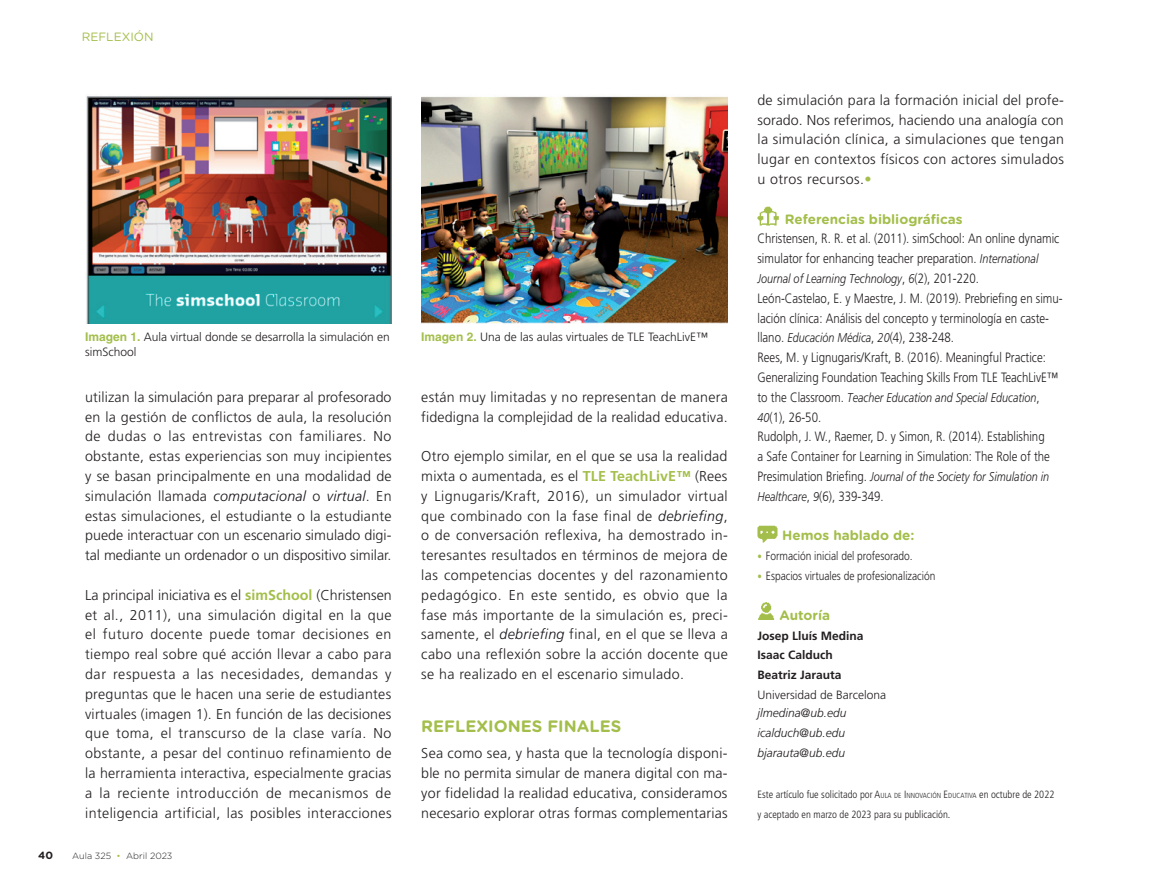
<style>
.page{position:relative;width:1149px;height:893px;background:#fff}
.page>*{position:absolute;margin:0;border:0;box-sizing:border-box;transform-origin:0 0}
.t1{font:700 16.5px "Gotham Rounded";color:#a3be4a}
.t2{font:300 14.25px/19.8px "Frutiger LT Std";letter-spacing:.02em;color:#231f20;text-align:justify}
.t3{font:300 13.5px/19.8px "Frutiger LT Std";color:#231f20;scale:.85 1}
.t4{font:700 13.5px "Gotham Rounded";color:#a3be4a}
.t5{font:italic 300 12.75px "Frutiger LT Std";color:#231f20;scale:.85 1}
.t6{font:300 12px/15px "Frutiger LT Std";color:#231f20}
.t7{font:300 12px "Frutiger LT Std";color:#231f20;scale:.85 1}
.t8{font:italic 300 12px/19.8px "Frutiger LT Std";color:#231f20;text-align:justify}
.t9{font:700 12px/19.8px "Frutiger LT Std";color:#231f20}
.t10{font:12px "Gotham Rounded";color:#a3be4a}
.t11{font:300 condensed 10.5px/19.8px "Frutiger LT Std";color:#231f20}
.t12{font:700 10.5px "Gotham Rounded";color:#231f20}
.t13{font:300 9px "Gotham Rounded";color:#231f20}
.s1{font-family:"Helvetica LT Std";font-weight:700;color:#a3be4a}
.s2{font-style:italic;color:#171419}
.s3{font-weight:700;color:#a3be4a}
.s4{color:#a3be4a}
.s5{font-style:italic;font-size:12.75px}
.s6{font-style:normal;font-size:13.5px}
.s7{font-size:10.5px;color:#a3be4a}
.s8{font-style:inherit}
.s9{font-size:7.35px}
</style>
<div class="page">
<img style="left:757px;top:206px;width:22px;height:20px">
<img style="left:757px;top:525px;width:20px;height:18px">
<img style="left:758px;top:603px;width:17px;height:17px">
<img style="left:86px;top:96px;width:305px;height:227px">
<img style="left:421px;top:96px;width:306px;height:227px">
<p class="t10" style="left:82px;top:28px;width:73px">REFLEXIÓN</p>
<p class="t6" style="left:85px;top:329px;width:306px"><span class="s1">Imagen 1.</span> Aula virtual donde se desarrolla la simulación en simSchool</p>
<p class="t6" style="left:421px;top:329px;width:288px"><span class="s1">Imagen 2.</span> Una de las aulas virtuales de TLE TeachLivE™</p>
<p class="t2" style="left:85px;top:387px;width:308px">utilizan la simulación para preparar al profesorado en la gestión de conflictos de aula, la resolución de dudas o las entrevistas con familiares. No obstante, estas experiencias son muy incipientes y se basan principalmente en una modalidad de simulación llamada <span class="s2">computacional</span> o <span class="s2">virtual</span>. En estas simulaciones, el estudiante o la estudiante puede interactuar con un escenario simulado digi&shy;tal mediante un ordenador o un dispositivo similar.</p>
<p class="t2" style="left:85px;top:585px;width:308px">La principal iniciativa es el <span class="s3">simSchool</span> (Christensen et al., 2011), una simulación digital en la que el futuro docente puede tomar decisiones en tiempo real sobre qué acción llevar a cabo para dar respuesta a las necesidades, demandas y preguntas que le hacen una serie de estudiantes virtuales (imagen 1). En función de las decisiones que toma, el transcurso de la clase varía. No obstante, a pesar del continuo refinamiento de la herramienta interactiva, especialmente gracias a la reciente introducción de mecanismos de inteligencia artificial, las posibles interacciones</p>
<p class="t12" style="left:38px;top:848px;width:16px">40</p>
<p class="t13" style="left:72px;top:850px;width:102px">Aula 325 <span class="s4">•</span> Abril 2023</p>
<p class="t2" style="left:421px;top:387px;width:308px">están muy limitadas y no representan de manera fidedigna la complejidad de la realidad educativa.</p>
<p class="t2" style="left:421px;top:447px;width:308px">Otro ejemplo similar, en el que se usa la realidad mixta o aumentada, es el <span class="s3">TLE TeachLivE™</span> (Rees y Lignugaris/Kraft, 2016), un simulador virtual que combinado con la fase final de <span class="s2">debriefing</span>, o de conversación reflexiva, ha demostrado in&shy;teresantes resultados en términos de mejora de las competencias docentes y del razonamiento pedagógico. En este sentido, es obvio que la fase más importante de la simulación es, preci&shy;samente, el <span class="s2">debriefing</span> final, en el que se lleva a cabo una reflexión sobre la acción docente que se ha realizado en el escenario simulado.</p>
<p class="t1" style="left:421px;top:714px;width:201px">REFLEXIONES FINALES</p>
<p class="t2" style="left:421px;top:744px;width:308px">Sea como sea, y hasta que la tecnología disponi&shy;ble no permita simular de manera digital con ma&shy;yor fidelidad la realidad educativa, consideramos necesario explorar otras formas complementarias</p>
<p class="t2" style="left:757px;top:90px;width:308px">de simulación para la formación inicial del profe&shy;sorado. Nos referimos, haciendo una analogía con la simulación clínica, a simulaciones que tengan lugar en contextos físicos con actores simulados u otros recursos.<span class="s4">•</span></p>
<p class="t4" style="left:784px;top:209px;width:179px">Referencias bibliográficas</p>
<p class="t3" style="left:757px;top:229px;width:356px">Christensen, R. R. et al. (2011). simSchool: An online dynamic simulator for enhancing teacher preparation. <span class="s5">International</span></p>
<p class="t5" style="left:757px;top:271px;width:262px">Journal of Learning Technology<span class="s6">,</span> 6<span class="s6">(2), 201-220.</span></p>
<p class="t3" style="left:757px;top:288px;width:360px">León-Castelao, E. y Maestre, J. M. (2019). Prebriefing en simu&shy;lación clínica: Análisis del concepto y terminología en caste&shy;llano. <span class="s5">Educación Médica</span>, <span class="s5">20</span>(4), 238-248.<br>Rees, M. y Lignugaris/Kraft, B. (2016). Meaningful Practice:<br>Generalizing Foundation Teaching Skills From TLE TeachLivE™</p>
<p class="t5" style="left:757px;top:390px;width:333px"><span class="s6">to the Classroom.</span> Teacher Education and Special Education<span class="s6">,</span></p>
<p class="t3" style="left:757px;top:407px;width:345px"><span class="s5">40</span>(1), 26-50.<br>Rudolph, J. W., Raemer, D. y Simon, R. (2014). Establishing a Safe Container for Learning in Simulation: The Role of the</p>
<p class="t5" style="left:757px;top:469px;width:344px"><span class="s6">Presimulation Briefing.</span> Journal of the Society for Simulation in</p>
<p class="t3" style="left:757px;top:486px;width:150px"><span class="s5">Healthcare</span>, <span class="s5">9</span>(6), 339-349.</p>
<p class="t4" style="left:782px;top:526px;width:134px">Hemos hablado de:</p>
<p class="t7" style="left:757px;top:549px;width:184px"><span class="s7">•</span> Formación inicial del profesorado.</p>
<p class="t7" style="left:757px;top:569px;width:211px"><span class="s7">•</span> Espacios virtuales de profesionalización</p>
<p class="t4" style="left:779px;top:605px;width:52px">Autoría</p>
<p class="t9" style="left:757px;top:625px;width:108px">Josep Lluís Medina<br>Isaac Calduch<br>Beatriz Jarauta</p>
<p class="t6" style="left:757px;top:687px;width:130px">Universidad de Barcelona</p>
<p class="t8" style="left:757px;top:703px;width:90px">jlmedina@ub.edu icalduch@ub.edu bjarauta@ub.edu</p>
<p class="t11" style="left:757px;top:784px;width:298px">Este artículo fue solicitado por <span class="s8">A</span><span class="s9">ULA DE</span> <span class="s8">I</span><span class="s9">NNOVACI ÓN</span> <span class="s8">E</span> <span class="s9">DUCATIVA</span> en octubre de 2022 y aceptado en marzo de 2023 para su publicación.</p>
</div>
